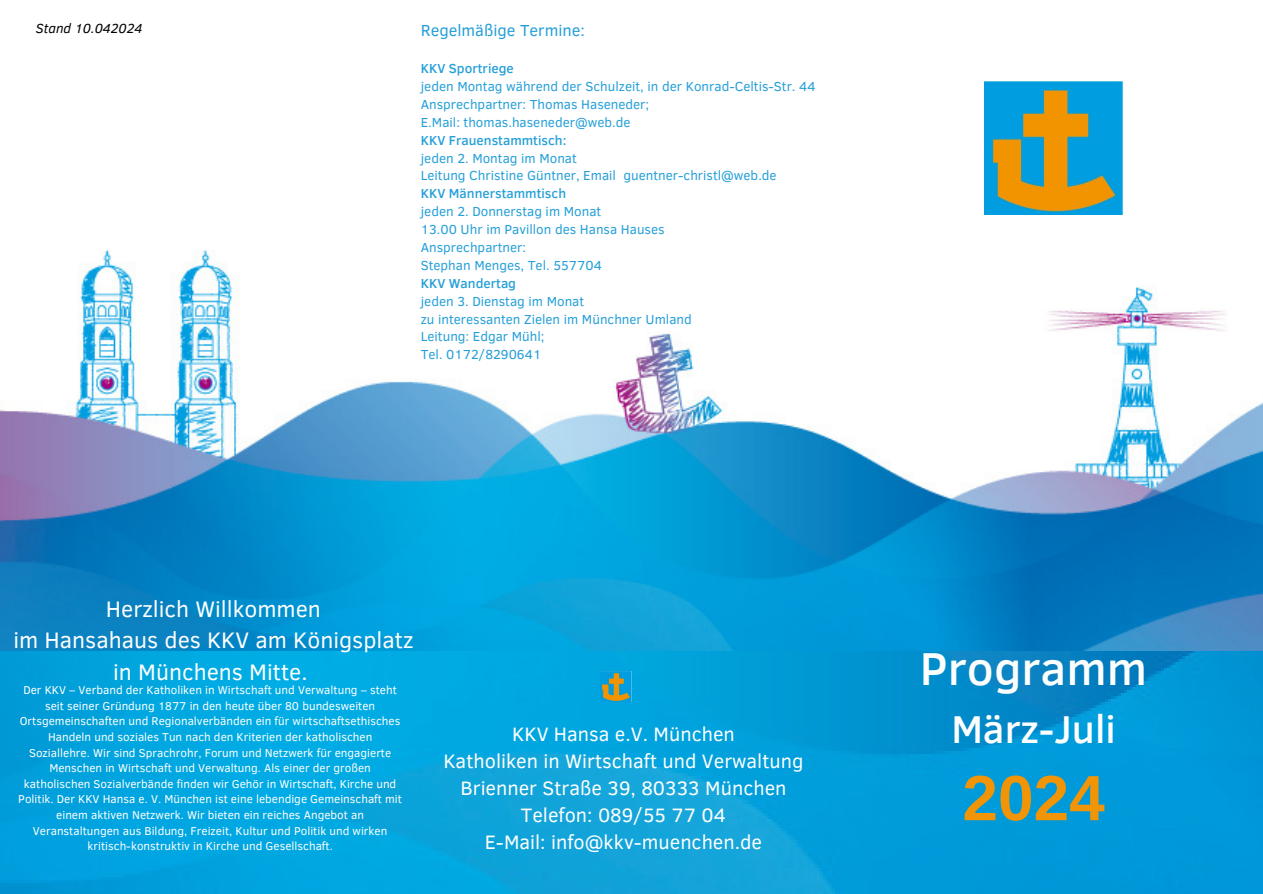
<style>
.page{position:relative;width:1263px;height:894px;background:#fff}
.page>*{position:absolute;margin:0;border:0;box-sizing:border-box;transform-origin:0 0}
.t1{font:700 64.05px "Arimo";color:#f19405}
.t2{font:500 47.25px "Clear Sans";color:#fdfefe}
.t3{font:500 39.75px "Clear Sans";color:#fdfefe}
.t4{font:22.95px/31.5px "Clear Sans";color:#fdfefe;text-align:center}
.t5{font:19.95px/27px "Clear Sans";color:#fdfefe;text-align:center}
.t6{font:16.35px "Clear Sans";color:#259fd8}
.t7{font:italic 13.5px "Clear Sans";color:#000}
.t8{font:13.35px/17.9px "Clear Sans";color:#259fd8}
.t9{font:11.7px/15.6px "Clear Sans";color:#fdfefe;text-align:center}
.s1{font-weight:500}
</style>
<div class="page">
<img style="left:0;top:409px;width:1263px;height:484px">
<img style="left:984px;top:81px;width:140px;height:134px">
<img style="left:1px;top:249px;width:1262px;height:401px">
<img style="left:600px;top:671px;width:32px;height:30px">
<h3 class="t7" style="left:36px;top:19px;width:108px">Stand 10.042024</h3>
<p class="t6" style="left:421px;top:19px;width:166px">Regelmäßige Termine:</p>
<p class="t8" style="left:421px;top:59px;width:396px"><span class="s1">KKV Sportriege<br></span>jeden Montag während der Schulzeit, in der Konrad-Celtis-Str. 44<br>Ansprechpartner: Thomas Haseneder;<br>E.Mail: thomas.haseneder@web.de<br><span class="s1">KKV Frauenstammtisch:<br></span>jeden 2. Montag im Monat<br>Leitung Christine Güntner, Email guentner-christl@web.de<br><span class="s1">KKV Männerstammtisch<br></span>jeden 2. Donnerstag im Monat<br>13.00 Uhr im Pavillon des Hansa Hauses<br>Ansprechpartner:<br>Stephan Menges, Tel. 557704<br><span class="s1">KKV Wandertag<br></span>jeden 3. Dienstag im Monat<br>zu interessanten Zielen im Münchner Umland<br>Leitung: Edgar Mühl;<br>Tel. 0172/8290641</p>
<h1 class="t4" style="left:13px;top:591px;width:402px">Herzlich Willkommen<br>im Hansahaus des KKV am Königsplatz in Münchens Mitte.</h1>
<h2 class="t9" style="left:18px;top:681px;width:385px">Der KKV – Verband der Katholiken in Wirtschaft und Verwaltung – steht seit seiner Gründung 1877 in den heute über 80 bundesweiten Ortsgemeinschaften und Regionalverbänden ein für wirtschaftsethisches Handeln und soziales Tun nach den Kriterien der katholischen Soziallehre. Wir sind Sprachrohr, Forum und Netzwerk für engagierte Menschen in Wirtschaft und Verwaltung. Als einer der großen katholischen Sozialverbände finden wir Gehör in Wirtschaft, Kirche und Politik. Der KKV Hansa e. V. München ist eine lebendige Gemeinschaft mit einem aktiven Netzwerk. Wir bieten ein reiches Angebot an Veranstaltungen aus Bildung, Freizeit, Kultur und Politik und wirken kritisch-konstruktiv in Kirche und Gesellschaft.</h2>
<h5 class="t5" style="left:443px;top:719px;width:362px">KKV Hansa e.V. München<br>Katholiken in Wirtschaft und Verwaltung<br>Brienner Straße 39, 80333 München<br>Telefon: 089/55 77 04<br>E-Mail: info@kkv-muenchen.de</h5>
<p class="t2" style="left:920px;top:634px;width:229px">Programm</p>
<p class="t3" style="left:951px;top:699px;width:166px">März-Juli</p>
<p class="t1" style="left:962px;top:762px;width:144px">2024</p>
</div>
